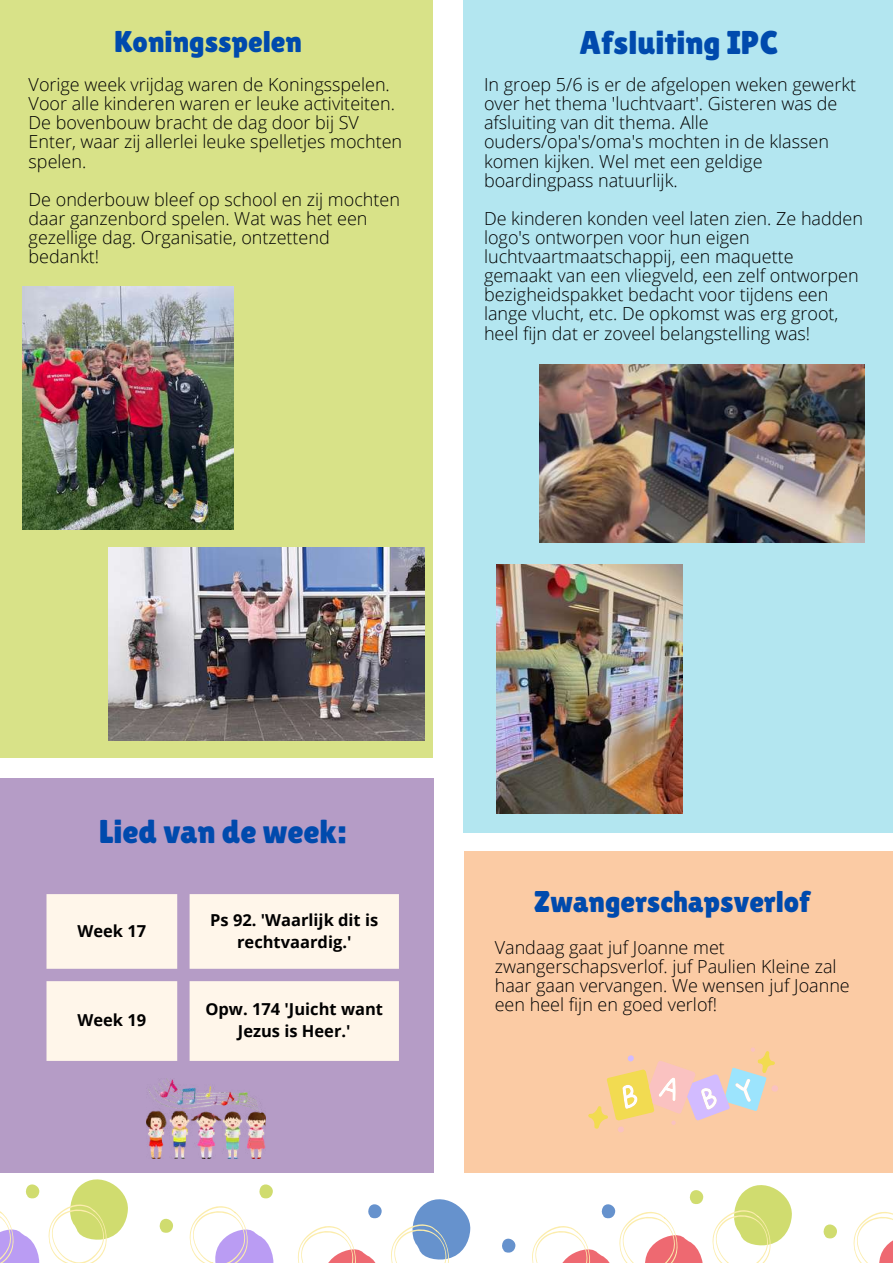
<style>
.page{position:relative;width:893px;height:1264px;background:#fff}
.page>*{position:absolute;margin:0;border:0;box-sizing:border-box;transform-origin:0 0}
.t1{font:33px "Lilita One";color:#004aad}
.t2{font:30px "Lilita One";color:#004aad}
.t3{font:300 18px/19px "Open Sans";color:#000}
.t4{font:700 16.5px/22.5px "Open Sans";color:#000;text-align:center}
</style>
<div class="page">
<div style="left:0;top:778px;width:433px;height:394px;background:#b59cc6"></div>
<svg style="left:46px;top:894px;width:353px;height:166px;background:#f6ece6"></svg>
<div style="left:464px;top:851px;width:428px;height:322px;background:#fbcba4"></div>
<img style="left:147px;top:1078px;width:119px;height:80px">
<div style="left:0;top:0;width:433px;height:758px;background:#d8e288"></div>
<svg style="left:853px;top:1212px;width:39px;height:50px"></svg>
<svg style="left:823px;top:1224px;width:14px;height:14px"></svg>
<svg style="left:712px;top:1185px;width:80px;height:77px"></svg>
<svg style="left:532px;top:1190px;width:172px;height:72px"></svg>
<svg style="left:502px;top:1238px;width:13px;height:14px"></svg>
<svg style="left:297px;top:1199px;width:174px;height:63px"></svg>
<svg style="left:259px;top:1184px;width:14px;height:14px"></svg>
<svg style="left:189px;top:1206px;width:85px;height:56px"></svg>
<svg style="left:159px;top:1218px;width:14px;height:15px"></svg>
<svg style="left:25px;top:1184px;width:15px;height:14px"></svg>
<svg style="left:48px;top:1179px;width:80px;height:83px"></svg>
<svg style="left:0;top:1211px;width:40px;height:51px"></svg>
<div style="left:463px;top:0;width:429px;height:832px;background:#b3e6f0"></div>
<svg style="left:588px;top:1047px;width:190px;height:85px"></svg>
<img style="left:23px;top:286px;width:210px;height:243px">
<img style="left:108px;top:547px;width:316px;height:194px">
<img style="left:539px;top:364px;width:325px;height:179px">
<img style="left:496px;top:565px;width:187px;height:248px">
<h2 class="t2" style="left:114px;top:25px;width:189px">Koningsspelen</h2>
<h1 class="t1" style="left:579px;top:23px;width:200px">Afsluiting IPC</h1>
<p class="t3" style="left:484px;top:75px;width:373px">In groep 5/6 is er de afgelopen weken gewerkt over het thema 'luchtvaart'. Gisteren was de afsluiting van dit thema. Alle ouders/opa's/oma's mochten in de klassen komen kijken. Wel met een geldige boardingpass natuurlijk.</p>
<p class="t3" style="left:484px;top:208px;width:380px">De kinderen konden veel laten zien. Ze hadden logo's ontworpen voor hun eigen luchtvaartmaatschappij, een maquette gemaakt van een vliegveld, een zelf ontworpen bezigheidspakket bedacht voor tijdens een lange vlucht, etc. De opkomst was erg groot, heel fijn dat er zoveel belangstelling was!</p>
<p class="t3" style="left:29px;top:75px;width:375px">Vorige week vrijdag waren de Koningsspelen.<br>Voor alle kinderen waren er leuke activiteiten.<br>De bovenbouw bracht de dag door bij SV Enter, waar zij allerlei leuke spelletjes mochten spelen.</p>
<p class="t3" style="left:29px;top:189px;width:373px">De onderbouw bleef op school en zij mochten daar ganzenbord spelen. Wat was het een gezellige dag. Organisatie, ontzettend bedankt!</p>
<h1 class="t1" style="left:99px;top:812px;width:248px">Lied van de week:</h1>
<p class="t4" style="left:77px;top:919px;width:70px">Week 17</p>
<p class="t4" style="left:210px;top:907px;width:169px">Ps 92. 'Waarlijk dit is rechtvaardig.'</p>
<p class="t4" style="left:77px;top:1008px;width:70px">Week 19</p>
<p class="t4" style="left:205px;top:997px;width:179px">Opw. 174 'Juicht want<br>Jezus is Heer.'</p>
<h2 class="t2" style="left:533px;top:884px;width:278px">Zwangerschapsverlof</h2>
<p class="t3" style="left:494px;top:937px;width:356px">Vandaag gaat juf Joanne met zwangerschapsverlof. juf Paulien Kleine zal haar gaan vervangen. We wensen juf Joanne een heel fijn en goed verlof!</p>
</div>
